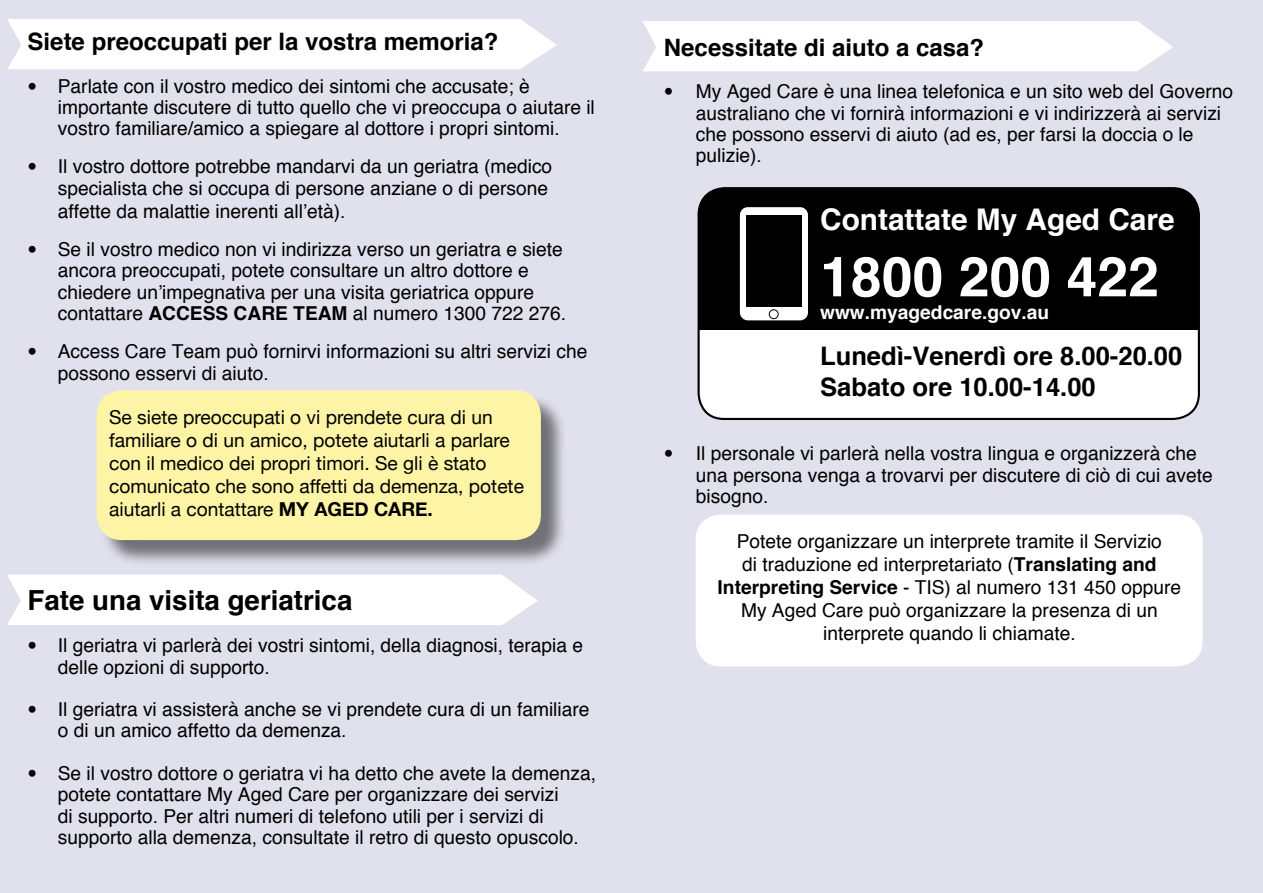
<style>
.page{position:relative;width:1263px;height:893px;background:#e1e0ed}
.page>*{position:absolute;margin:0;border:0;box-sizing:border-box;transform-origin:0 0}
.t1{font:700 55.35px "Helvetica";color:#fff}
.t2{font:700 29.85px "Helvetica";color:#fff}
.t3{font:700 27.75px "Helvetica";color:#000}
.t4{font:700 25.5px/30.6px "Helvetica";color:#000}
.t5{font:700 24px "Helvetica";color:#000}
.t6{font:19.2px/21.3px "Helvetica";color:#000}
.t7{font:19.2px/23px "Helvetica Neue";color:#000}
.t8{font:700 19.2px "Helvetica";color:#fff}
.s1{font-family:"Avenir"}
.s2{font-weight:700}
</style>
<div class="page">
<div style="left:100px;top:393px;width:467px;height:174px;background:#000;opacity:.5"></div>
<div style="left:97px;top:390px;width:444px;height:150px;background:#fdf5a5;border-radius:26px"></div>
<div style="left:7px;top:19px;width:550px;height:50px;background:#fff"></div>
<div style="left:7px;top:575px;width:531px;height:50px;background:#fff"></div>
<div style="left:699px;top:189px;width:500px;height:230px;background:#fff;border-radius:26px"></div>
<div style="left:699px;top:187px;width:499px;height:143px;background:#000;border-radius:26px"></div>
<div style="left:696px;top:515px;width:507px;height:151px;background:#fff;border-radius:26px"></div>
<div style="left:699px;top:289px;width:500px;height:41px;background:#000"></div>
<div style="left:643px;top:21px;width:530px;height:50px;background:#fff"></div>
<div style="left:740px;top:207px;width:68px;height:113px;background:#fff;border-radius:8px"></div>
<div style="left:746px;top:215px;width:56px;height:92px;background:#000"></div>
<div style="left:769px;top:309px;width:9px;height:10px;border:1px solid #000;border-radius:50%"></div>
<p class="t5" style="left:28px;top:26px;width:472px">Siete preoccupati per la vostra memoria?</p>
<p class="t6" style="left:58px;top:75px;width:539px;text-indent:-30px"><span class="s1">•</span> Parlate con il vostro medico dei sintomi che accusate; è importante discutere di tutto quello che vi preoccupa o aiutare il vostro familiare/amico a spiegare al dottore i propri sintomi.</p>
<p class="t6" style="left:28px;top:156px;width:526px;text-align:right"><span class="s1">•</span> Il vostro dottore potrebbe mandarvi da un geriatra (medico specialista che si occupa di persone anziane o di persone</p>
<p class="t6" style="left:58px;top:200px;width:289px">affette da malattie inerenti all’età).</p>
<p class="t6" style="left:58px;top:238px;width:510px;text-indent:-30px"><span class="s1">•</span> Se il vostro medico non vi indirizza verso un geriatra e siete ancora preoccupati, potete consultare un altro dottore e chiedere un’impegnativa per una visita geriatrica oppure contattare <span class="s2">ACCESS CARE TEAM</span> al numero 1300 722 276.</p>
<p class="t6" style="left:58px;top:340px;width:531px;text-indent:-30px"><span class="s1">•</span> Access Care Team può fornirvi informazioni su altri servizi che possono esservi di aiuto.</p>
<p class="t7" style="left:109px;top:405px;width:416px">Se siete preoccupati o vi prendete cura di un familiare o di un amico, potete aiutarli a parlare con il medico dei propri timori. Se gli è stato comunicato che sono affetti da demenza, potete aiutarli a contattare <span class="s2">MY AGED CARE.</span></p>
<h3 class="t3" style="left:28px;top:582px;width:326px">Fate una visita geriatrica</h3>
<p class="t6" style="left:58px;top:634px;width:527px;text-indent:-30px"><span class="s1">•</span> Il geriatra vi parlerà dei vostri sintomi, della diagnosi, terapia e delle opzioni di supporto.</p>
<p class="t6" style="left:58px;top:698px;width:533px;text-indent:-30px"><span class="s1">•</span> Il geriatra vi assisterà anche se vi prendete cura di un familiare o di un amico affetto da demenza.</p>
<p class="t6" style="left:58px;top:762px;width:540px;text-indent:-30px"><span class="s1">•</span> Se il vostro dottore o geriatra vi ha detto che avete la demenza, potete contattare My Aged Care per organizzare dei servizi<br>di supporto. Per altri numeri di telefono utili per i servizi di supporto alla demenza, consultate il retro di questo opuscolo.</p>
<p class="t5" style="left:664px;top:32px;width:322px">Necessitate di aiuto a casa?</p>
<p class="t6" style="left:696px;top:80px;width:539px;text-indent:-32px"><span class="s1">•</span> My Aged Care è una linea telefonica e un sito web del Governo australiano che vi fornirà informazioni e vi indirizzerà ai servizi che possono esservi di aiuto (ad es, per farsi la doccia o le pulizie).</p>
<h2 class="t2" style="left:820px;top:200px;width:356px">Contattate My Aged Care</h2>
<h1 class="t1" style="left:820px;top:242px;width:340px">1800 200 422</h1>
<p class="t8" style="left:820px;top:300px;width:231px">www.myagedcare.gov.au</p>
<h3 class="t4" style="left:820px;top:340px;width:364px">Lunedì-Venerdì ore 8.00-20.00<br>Sabato ore 10.00-14.00</h3>
<p class="t6" style="left:696px;top:443px;width:518px;text-indent:-32px"><span class="s1">•</span> Il personale vi parlerà nella vostra lingua e organizzerà che una persona venga a trovarvi per discutere di ciò di cui avete bisogno.</p>
<p class="t6" style="left:718px;top:530px;width:465px;line-height:23px;text-align:center">Potete organizzare un interprete tramite il Servizio<br>di traduzione ed interpretariato (<span class="s2">Translating and Interpreting Service</span> - TIS) al numero 131 450 oppure My Aged Care può organizzare la presenza di un interprete quando li chiamate.</p>
</div>
